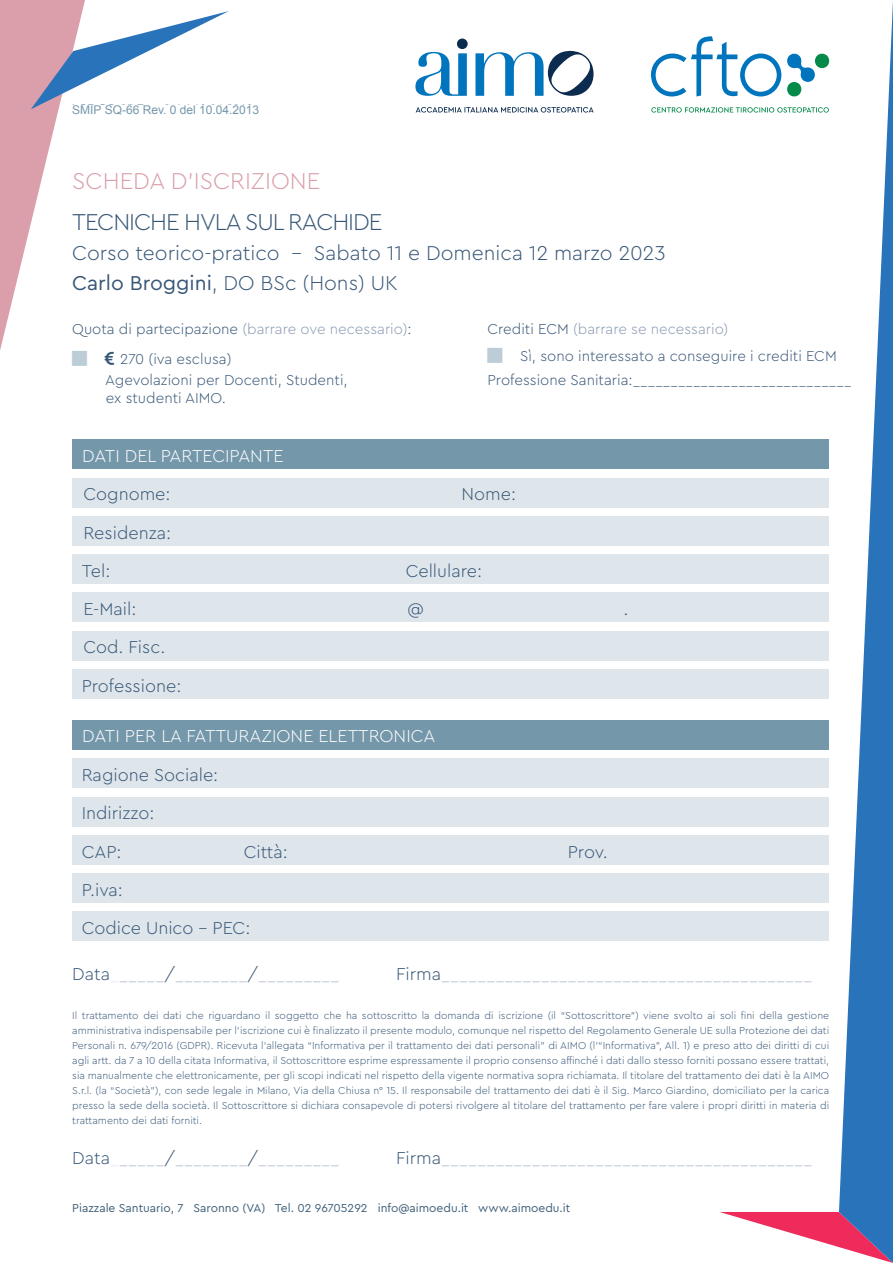
<style>
.page{position:relative;width:893px;height:1263px;background:#fff}
.page>*{position:absolute;margin:0;border:0;box-sizing:border-box;transform-origin:0 0}
.t1{font:300 24px "Cera Pro";letter-spacing:-.045em;color:#385777}
.t2{font:300 24px "Cera Pro";color:#da9faa}
.t3{font:300 21px/30px "Cera Pro";color:#385777}
.t4{font:300 18px "Cera Pro";color:#b0bccd}
.t5{font:300 18px/38.2px "Cera Pro";color:#385777}
.t6{font:300 18px "Cera Pro";color:#fff}
.t7{font:300 15px/30px "Cera Pro";color:#385777}
.t8{font:12px "Cera Pro";color:#3f607a}
.t9{font:12px "Arial";color:#7597aa}
.t10{font:300 10.5px/15px "Cera Pro";color:#385777;text-align:justify}
.s1{font-weight:400}
.s2{color:#899ab1}
.s3{color:#385777}
.s4{color:#e3e6ec}
</style>
<div class="page">
<svg style="left:720px;top:1212px;width:119px;height:35px"></svg>
<svg style="left:839px;top:1px;width:54px;height:1262px"></svg>
<svg style="left:415px;top:39px;width:53px;height:57px"></svg>
<svg style="left:475px;top:51px;width:119px;height:45px"></svg>
<svg style="left:416px;top:107px;width:178px;height:6px"></svg>
<svg style="left:651px;top:36px;width:179px;height:61px"></svg>
<svg style="left:651px;top:107px;width:178px;height:6px"></svg>
<div style="left:72px;top:439px;width:757px;height:30px;background:#7597aa"></div>
<div style="left:72px;top:478px;width:757px;height:29px;background:#dee5eb"></div>
<div style="left:72px;top:516px;width:757px;height:30px;background:#dee5eb"></div>
<div style="left:72px;top:554px;width:757px;height:30px;background:#dee5eb"></div>
<div style="left:72px;top:592px;width:757px;height:30px;background:#dee5eb"></div>
<div style="left:72px;top:631px;width:757px;height:30px;background:#dee5eb"></div>
<div style="left:72px;top:669px;width:757px;height:30px;background:#dee5eb"></div>
<div style="left:72px;top:720px;width:757px;height:30px;background:#7597aa"></div>
<div style="left:72px;top:758px;width:757px;height:30px;background:#dee5eb"></div>
<div style="left:72px;top:797px;width:757px;height:29px;background:#dee5eb"></div>
<div style="left:72px;top:835px;width:757px;height:30px;background:#dee5eb"></div>
<div style="left:72px;top:873px;width:757px;height:30px;background:#dee5eb"></div>
<div style="left:72px;top:911px;width:757px;height:30px;background:#dee5eb"></div>
<svg style="left:0;top:0;width:229px;height:350px"></svg>
<p class="t9" style="left:72px;top:100px;width:182px">LCP SQ-65 Rev. 0 del 10.04.2013</p>
<p class="t9" style="left:72px;top:101px;width:188px">SMIP SQ-66 Rev. 0 del 10.04.2013</p>
<h1 class="t2" style="left:72px;top:165px;width:249px">SCHEDA D’ISCRIZIONE</h1>
<h1 class="t1" style="left:72px;top:206px;width:311px">TECNICHE HVLA SUL RACHIDE</h1>
<h2 class="t3" style="left:72px;top:237px;width:595px">Corso teorico-pratico - Sabato 11 e Domenica 12 marzo 2023<br><span class="s1">Carlo Broggini</span>, DO BSc (Hons) UK</h2>
<h3 class="t7" style="left:120px;top:313px;width:293px;text-indent:-48px">Quota di partecipazione <span class="s2">(barrare ove necessario)</span>:<br>270 (iva esclusa)</h3>
<h3 class="t7" style="left:105px;top:370px;width:244px;line-height:18px">Agevolazioni per Docenti, Studenti, ex studenti AIMO.</h3>
<h3 class="t7" style="left:520px;top:315px;width:318px;line-height:27px;text-indent:-33px">Crediti ECM <span class="s2">(barrare se necessario)<br></span>Sì, sono interessato a conseguire i crediti ECM</h3>
<h3 class="t7" style="left:487px;top:364px;width:365px">Professione Sanitaria:_____________________________</h3>
<h3 class="t6" style="left:82px;top:444px;width:203px">DATI DEL PARTECIPANTE</h3>
<h3 class="t5" style="left:83px;top:474px;width:89px">Cognome:</h3>
<h3 class="t5" style="left:461px;top:474px;width:56px">Nome:</h3>
<h3 class="t5" style="left:82px;top:513px;width:91px">Residenza:<br>Tel:</h3>
<h3 class="t5" style="left:406px;top:551px;width:78px">Cellulare:</h3>
<h3 class="t5" style="left:84px;top:589px;width:54px">E-Mail:</h3>
<h3 class="t5" style="left:408px;top:589px;width:18px">@</h3>
<h3 class="t5" style="left:624px;top:589px;width:7px">.</h3>
<h3 class="t5" style="left:82px;top:627px;width:101px">Cod. Fisc.<br>Professione:</h3>
<h3 class="t6" style="left:82px;top:724px;width:355px">DATI PER LA FATTURAZIONE ELETTRONICA</h3>
<h3 class="t5" style="left:82px;top:755px;width:138px">Ragione Sociale:<br>Indirizzo:<br>CAP:</h3>
<h3 class="t5" style="left:244px;top:831px;width:46px">Città:</h3>
<h3 class="t5" style="left:568px;top:831px;width:42px">Prov.</h3>
<h3 class="t5" style="left:82px;top:870px;width:170px">P.iva:<br>Codice Unico - PEC:</h3>
<h3 class="t4" style="left:72px;top:962px;width:269px"><span class="s3">Data</span><span class="s4">_</span>_____<span class="s3">/</span>________<span class="s3">/</span>_________</h3>
<h3 class="t4" style="left:396px;top:962px;width:418px"><span class="s3">Firma</span>_________________________________________</h3>
<p class="t10" style="left:72px;top:1007px;width:758px">Il trattamento dei dati che riguardano il soggetto che ha sottoscritto la domanda di iscrizione (il “Sottoscrittore”) viene svolto ai soli fini della gestione amministrativa indispensabile per l’iscrizione cui è finalizzato il presente modulo, comunque nel rispetto del Regolamento Generale UE sulla Protezione dei dati Personali n. 679/2016 (GDPR). Ricevuta l’allegata “Informativa per il trattamento dei dati personali” di AIMO (l’“Informativa”, All. 1) e preso atto dei diritti di cui agli artt. da 7 a 10 della citata Informativa, il Sottoscrittore esprime espressamente il proprio consenso affinché i dati dallo stesso forniti possano essere trattati, sia manualmente che elettronicamente, per gli scopi indicati nel rispetto della vigente normativa sopra richiamata. Il titolare del trattamento dei dati è la AIMO S.r.l. (la “Società”), con sede legale in Milano, Via della Chiusa n° 15. Il responsabile del trattamento dei dati è il Sig. Marco Giardino, domiciliato per la carica presso la sede della società. Il Sottoscrittore si dichiara consapevole di potersi rivolgere al titolare del trattamento per fare valere i propri diritti in materia di trattamento dei dati forniti.</p>
<h3 class="t4" style="left:72px;top:1146px;width:269px"><span class="s3">Data</span><span class="s4">_</span>_____<span class="s3">/</span>________<span class="s3">/</span>_________</h3>
<h3 class="t4" style="left:396px;top:1146px;width:418px"><span class="s3">Firma</span>_________________________________________</h3>
<p class="t8" style="left:72px;top:1200px;width:500px">Piazzale Santuario, 7 Saronno (VA) Tel. 02 96705292 info@aimoedu.it www.aimoedu.it</p>
</div>
